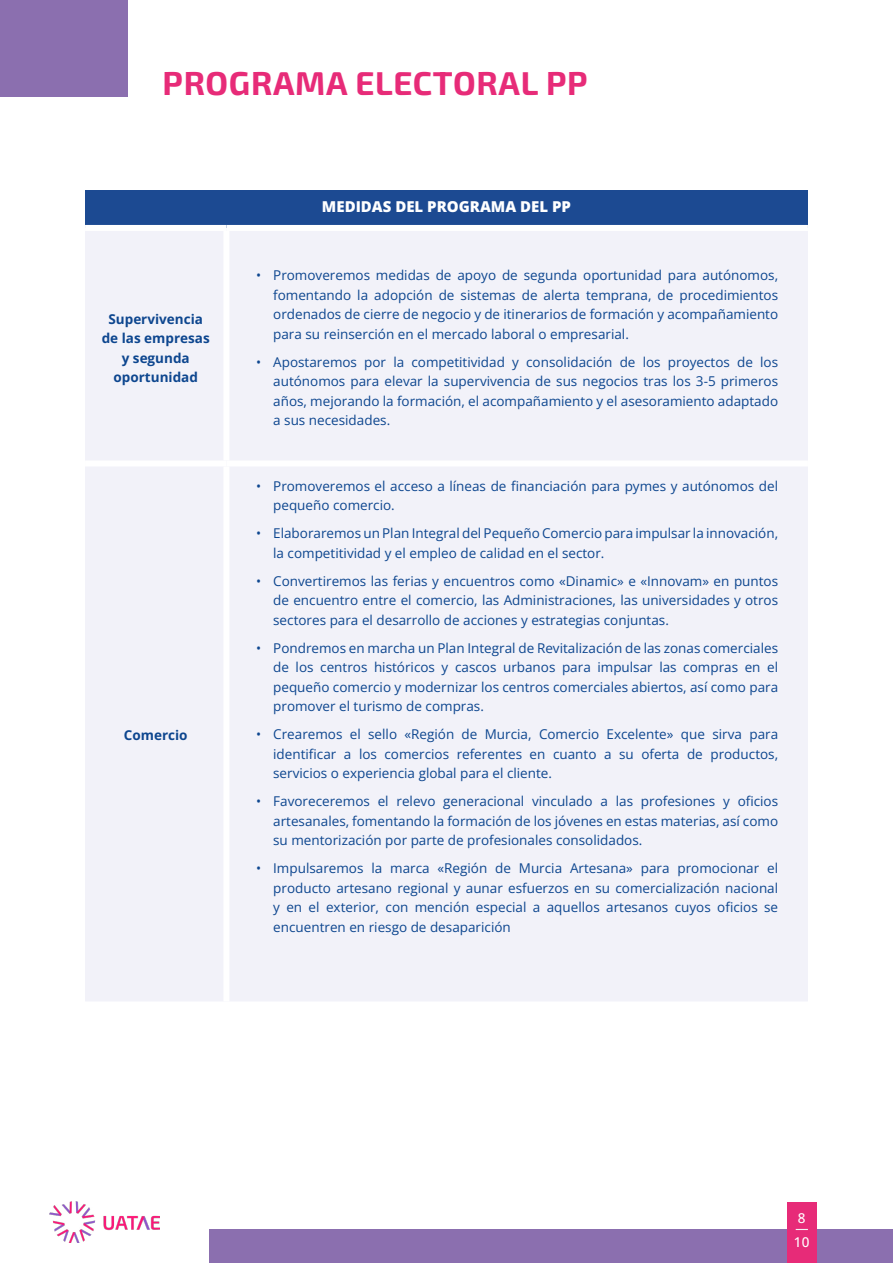
<style>
.page{position:relative;width:893px;height:1263px;background:#fff}
.page>*{position:absolute;margin:0;border:0;box-sizing:border-box;transform-origin:0 0}
.t1{font:700 33px "Exo 2";letter-spacing:.02em;color:#e72b78}
.t2{font:800 15px "Open Sans";color:#fff}
.t3{font:13.5px/19.5px "Open Sans";color:#0d468f;text-align:justify}
.t4{font:700 13.5px/19.5px "Open Sans";color:#0d468f;text-align:center}
.t5{font:500 13.5px/24px "Open Sans";color:#fff;text-align:center}
</style>
<div class="page">
<div style="left:209px;top:1229px;width:684px;height:34px;background:#8b6faf"></div>
<div style="left:787px;top:1202px;width:30px;height:61px;background:#e72b78"></div>
<svg style="left:796px;top:1229px;width:12px;height:1px"></svg>
<img style="left:50px;top:1202px;width:109px;height:41px">
<div style="left:0;top:0;width:128px;height:96px;background:#8b6faf"></div>
<div style="left:85px;top:190px;width:723px;height:38px;background:#1c4a92"></div>
<div style="left:85px;top:231px;width:723px;height:770px;background:#f2f2f9"></div>
<div style="left:85px;top:225px;width:141px;height:6px;background:#fff"></div>
<div style="left:226px;top:225px;width:582px;height:6px;background:#fff"></div>
<div style="left:223px;top:231px;width:6px;height:229px;background:#fff"></div>
<div style="left:85px;top:460px;width:141px;height:6px;background:#fff"></div>
<div style="left:226px;top:460px;width:582px;height:6px;background:#fff"></div>
<div style="left:223px;top:466px;width:6px;height:535px;background:#fff"></div>
<h1 class="t1" style="left:163px;top:60px;width:427px">PROGRAMA ELECTORAL PP</h1>
<p class="t4" style="left:102px;top:309px;width:109px">Supervivencia de las empresas y segunda oportunidad</p>
<p class="t4" style="left:124px;top:725px;width:65px">Comercio</p>
<p class="t2" style="left:322px;top:197px;width:251px">MEDIDAS DEL PROGRAMA DEL PP</p>
<p class="t3" style="left:273px;top:265px;width:506px;text-indent:-17px">• Promoveremos medidas de apoyo de segunda oportunidad para autónomos, fomentando la adopción de sistemas de alerta temprana, de procedimientos ordenados de cierre de negocio y de itinerarios de formación y acompañamiento para su reinserción en el mercado laboral o empresarial.</p>
<p class="t3" style="left:273px;top:352px;width:506px;text-indent:-17px">• Apostaremos por la competitividad y consolidación de los proyectos de los autónomos para elevar la supervivencia de sus negocios tras los 3-5 primeros años, mejorando la formación, el acompañamiento y el asesoramiento adaptado a sus necesidades.</p>
<p class="t3" style="left:273px;top:476px;width:506px;text-indent:-17px">• Promoveremos el acceso a líneas de financiación para pymes y autónomos del pequeño comercio.</p>
<p class="t3" style="left:273px;top:523px;width:506px;text-indent:-17px">• Elaboraremos un Plan Integral del Pequeño Comercio para impulsar la innovación, la competitividad y el empleo de calidad en el sector.</p>
<p class="t3" style="left:273px;top:571px;width:506px;text-indent:-17px">• Convertiremos las ferias y encuentros como «Dinamic» e «Innovam» en puntos de encuentro entre el comercio, las Administraciones, las universidades y otros sectores para el desarrollo de acciones y estrategias conjuntas.</p>
<p class="t3" style="left:273px;top:638px;width:506px;text-indent:-17px">• Pondremos en marcha un Plan Integral de Revitalización de las zonas comerciales de los centros históricos y cascos urbanos para impulsar las compras en el pequeño comercio y modernizar los centros comerciales abiertos, así como para promover el turismo de compras.</p>
<p class="t3" style="left:273px;top:724px;width:506px;text-indent:-17px">• Crearemos el sello «Región de Murcia, Comercio Excelente» que sirva para identificar a los comercios referentes en cuanto a su oferta de productos, servicios o experiencia global para el cliente.</p>
<p class="t3" style="left:273px;top:791px;width:506px;text-indent:-17px">• Favoreceremos el relevo generacional vinculado a las profesiones y oficios artesanales, fomentando la formación de los jóvenes en estas materias, así como su mentorización por parte de profesionales consolidados.</p>
<p class="t3" style="left:273px;top:858px;width:506px;text-indent:-17px">• Impulsaremos la marca «Región de Murcia Artesana» para promocionar el producto artesano regional y aunar esfuerzos en su comercialización nacional y en el exterior, con mención especial a aquellos artesanos cuyos oficios se encuentren en riesgo de desaparición</p>
<p class="t5" style="left:794px;top:1205px;width:17px">8<br>10</p>
</div>
